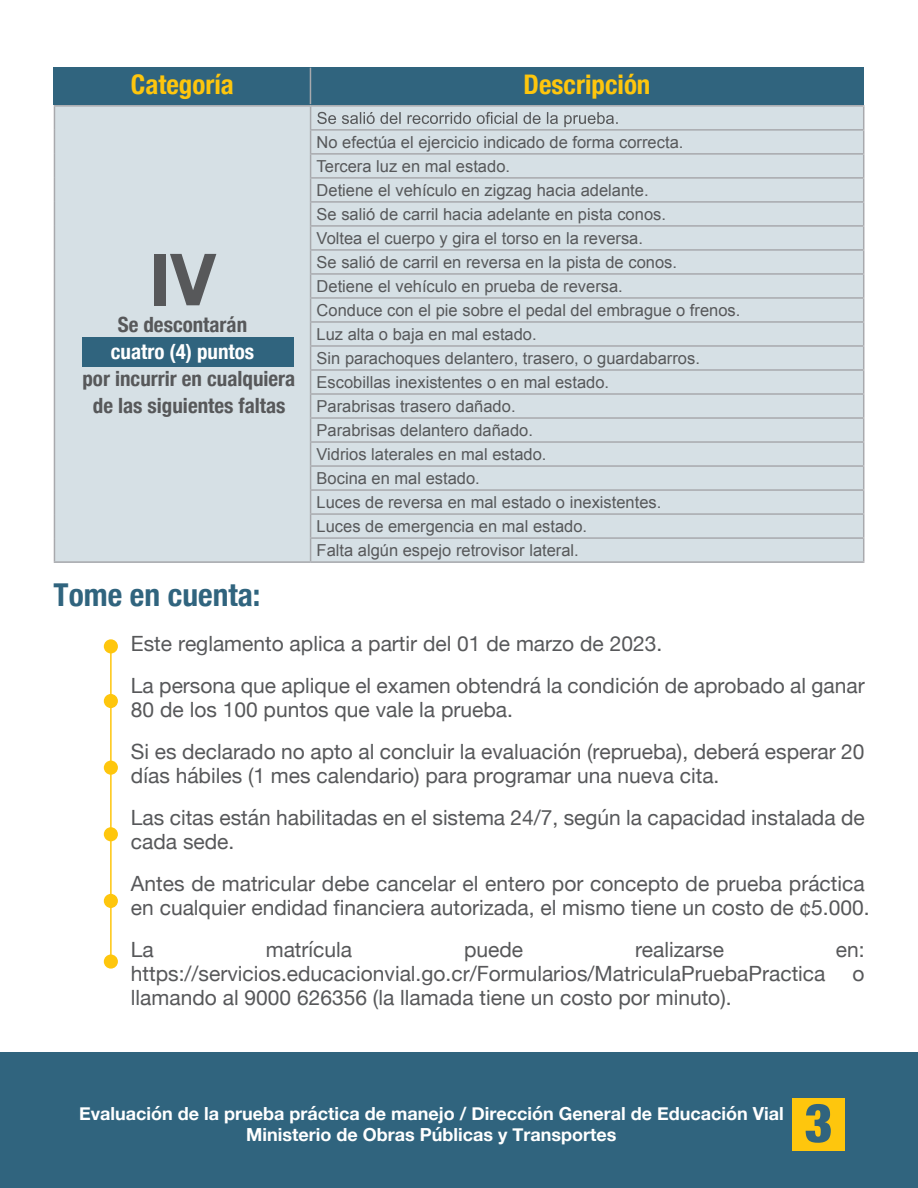
<style>
.page{position:relative;width:918px;height:1188px;background:#fff}
.page>*{position:absolute;margin:0;border:0;box-sizing:border-box;transform-origin:0 0}
.t1{font:700 72px "Helvetica Neue";color:#57585a}
.t2{font:900 condensed 54px "Helvetica Neue";color:#30647e}
.t3{font:700 condensed 31.5px "Helvetica Neue";color:#30647e}
.t4{font:700 condensed 27px "Helvetica Neue";color:#fec60d}
.t5{font:21px/42px "Helvetica Neue";color:#57585a}
.t6{font:700 condensed 21px/27px "Helvetica Neue";color:#57585a;text-align:center}
.t7{font:700 condensed 21px "Helvetica Neue";color:#fff}
.t8{font:700 18px/21.6px "Helvetica Neue";color:#fff;text-align:center}
.t9{font:16.5px/24px "Arial";color:#57585a}
</style>
<div class="page">
<div style="left:54px;top:102px;width:809px;height:460px;background:#d6e0e5"></div>
<div style="left:82px;top:337px;width:212px;height:29px;background:#30647e"></div>
<div style="left:0;top:1052px;width:918px;height:136px;background:#30647e"></div>
<hr style="left:54px;top:105px;width:257px;height:2px;background:#a8a9ad">
<svg style="left:54px;top:107px;width:1px;height:454px"></svg>
<hr style="left:54px;top:561px;width:257px;height:2px;background:#a8a9ad">
<hr style="left:311px;top:105px;width:553px;height:2px;background:#a8a9ad">
<hr style="left:310px;top:129px;width:554px;height:2px;background:#a8a9ad">
<hr style="left:310px;top:153px;width:554px;height:2px;background:#a8a9ad">
<hr style="left:310px;top:177px;width:554px;height:2px;background:#a8a9ad">
<hr style="left:310px;top:201px;width:554px;height:2px;background:#a8a9ad">
<hr style="left:310px;top:225px;width:554px;height:2px;background:#a8a9ad">
<hr style="left:310px;top:249px;width:554px;height:2px;background:#a8a9ad">
<hr style="left:310px;top:273px;width:554px;height:2px;background:#a8a9ad">
<hr style="left:310px;top:297px;width:554px;height:2px;background:#a8a9ad">
<hr style="left:310px;top:321px;width:554px;height:2px;background:#a8a9ad">
<hr style="left:310px;top:345px;width:554px;height:2px;background:#a8a9ad">
<hr style="left:310px;top:369px;width:554px;height:2px;background:#a8a9ad">
<hr style="left:310px;top:393px;width:554px;height:2px;background:#a8a9ad">
<hr style="left:310px;top:417px;width:554px;height:2px;background:#a8a9ad">
<hr style="left:310px;top:441px;width:554px;height:2px;background:#a8a9ad">
<hr style="left:310px;top:465px;width:554px;height:2px;background:#a8a9ad">
<hr style="left:310px;top:489px;width:554px;height:2px;background:#a8a9ad">
<hr style="left:310px;top:513px;width:554px;height:2px;background:#a8a9ad">
<hr style="left:310px;top:537px;width:554px;height:2px;background:#a8a9ad">
<svg style="left:310px;top:107px;width:1px;height:454px"></svg>
<svg style="left:863px;top:107px;width:1px;height:454px"></svg>
<hr style="left:311px;top:561px;width:553px;height:2px;background:#a8a9ad">
<svg style="left:317px;top:112px;width:301px;height:15px"></svg>
<div style="left:54px;top:67px;width:810px;height:37px;background:#30647e"></div>
<hr style="left:310px;top:68px;width:1px;height:36px;background:#a8a9ad">
<div style="left:792px;top:1098px;width:53px;height:53px;background:#fec60d"></div>
<div style="left:104px;top:639px;width:14px;height:14px;background:#fec60d;border-radius:50%"></div>
<div style="left:104px;top:694px;width:14px;height:14px;background:#fec60d;border-radius:50%"></div>
<div style="left:104px;top:761px;width:14px;height:14px;background:#fec60d;border-radius:50%"></div>
<div style="left:104px;top:827px;width:14px;height:14px;background:#fec60d;border-radius:50%"></div>
<div style="left:104px;top:894px;width:14px;height:14px;background:#fec60d;border-radius:50%"></div>
<div style="left:104px;top:955px;width:14px;height:14px;background:#fec60d;border-radius:50%"></div>
<hr style="left:110px;top:646px;width:2px;height:316px;background:#fec60d">
<p class="t4" style="left:131px;top:62px;width:104px">Categoría</p>
<h1 class="t1" style="left:149px;top:223px;width:68px">IV</h1>
<p class="t6" style="left:118px;top:310px;width:131px">Se descontarán</p>
<p class="t7" style="left:111px;top:334px;width:145px">cuatro (4) puntos</p>
<p class="t6" style="left:82px;top:364px;width:214px">por incurrir en cualquiera de las siguientes faltas</p>
<h3 class="t3" style="left:54px;top:569px;width:208px">Tome en cuenta:</h3>
<p class="t4" style="left:524px;top:62px;width:128px">Descripción</p>
<p class="t9" style="left:317px;top:130px;width:425px">No efectúa el ejercicio indicado de forma correcta.<br>Tercera luz en mal estado.<br>Detiene el vehículo en zigzag hacia adelante.<br>Se salió de carril hacia adelante en pista conos.<br>Voltea el cuerpo y gira el torso en la reversa.<br>Se salió de carril en reversa en la pista de conos.<br>Detiene el vehículo en prueba de reversa.<br>Conduce con el pie sobre el pedal del embrague o frenos.<br>Luz alta o baja en mal estado.<br>Sin parachoques delantero, trasero, o guardabarros.<br>Escobillas inexistentes o en mal estado.<br>Parabrisas trasero dañado.<br>Parabrisas delantero dañado.<br>Vidrios laterales en mal estado.<br>Bocina en mal estado.<br>Luces de reversa en mal estado o inexistentes.<br>Luces de emergencia en mal estado.<br>Falta algún espejo retrovisor lateral.</p>
<p class="t5" style="left:131px;top:624px;width:735px">Este reglamento aplica a partir del 01 de marzo de 2023.<br>La persona que aplique el examen obtendrá la condición de aprobado al ganar</p>
<p class="t5" style="left:131px;top:690px;width:735px">80 de los 100 puntos que vale la prueba.<br>Si es declarado no apto al concluir la evaluación (reprueba), deberá esperar 20</p>
<p class="t5" style="left:131px;top:756px;width:735px">días hábiles (1 mes calendario) para programar una nueva cita.<br>Las citas están habilitadas en el sistema 24/7, según la capacidad instalada de</p>
<p class="t5" style="left:131px;top:822px;width:735px">cada sede.<br>Antes de matricular debe cancelar el entero por concepto de prueba práctica</p>
<p class="t5" style="left:131px;top:888px;width:740px">en cualquier endidad financiera autorizada, el mismo tiene un costo de ¢5.000.<br>La</p>
<p class="t5" style="left:266px;top:930px;width:88px">matrícula</p>
<p class="t5" style="left:464px;top:930px;width:61px">puede</p>
<p class="t5" style="left:635px;top:930px;width:90px">realizarse</p>
<p class="t5" style="left:836px;top:930px;width:30px">en:</p>
<p class="t5" style="left:131px;top:954px;width:696px">https://servicios.educacionvial.go.cr/Formularios/MatriculaPruebaPractica</p>
<p class="t5" style="left:853px;top:954px;width:14px">o</p>
<p class="t5" style="left:131px;top:978px;width:602px">llamando al 9000 626356 (la llamada tiene un costo por minuto).</p>
<p class="t8" style="left:79px;top:1103px;width:706px">Evaluación de la prueba práctica de manejo / Dirección General de Educación Vial<br>Ministerio de Obras Públicas y Transportes</p>
<h2 class="t2" style="left:805px;top:1079px;width:30px">3</h2>
</div>
